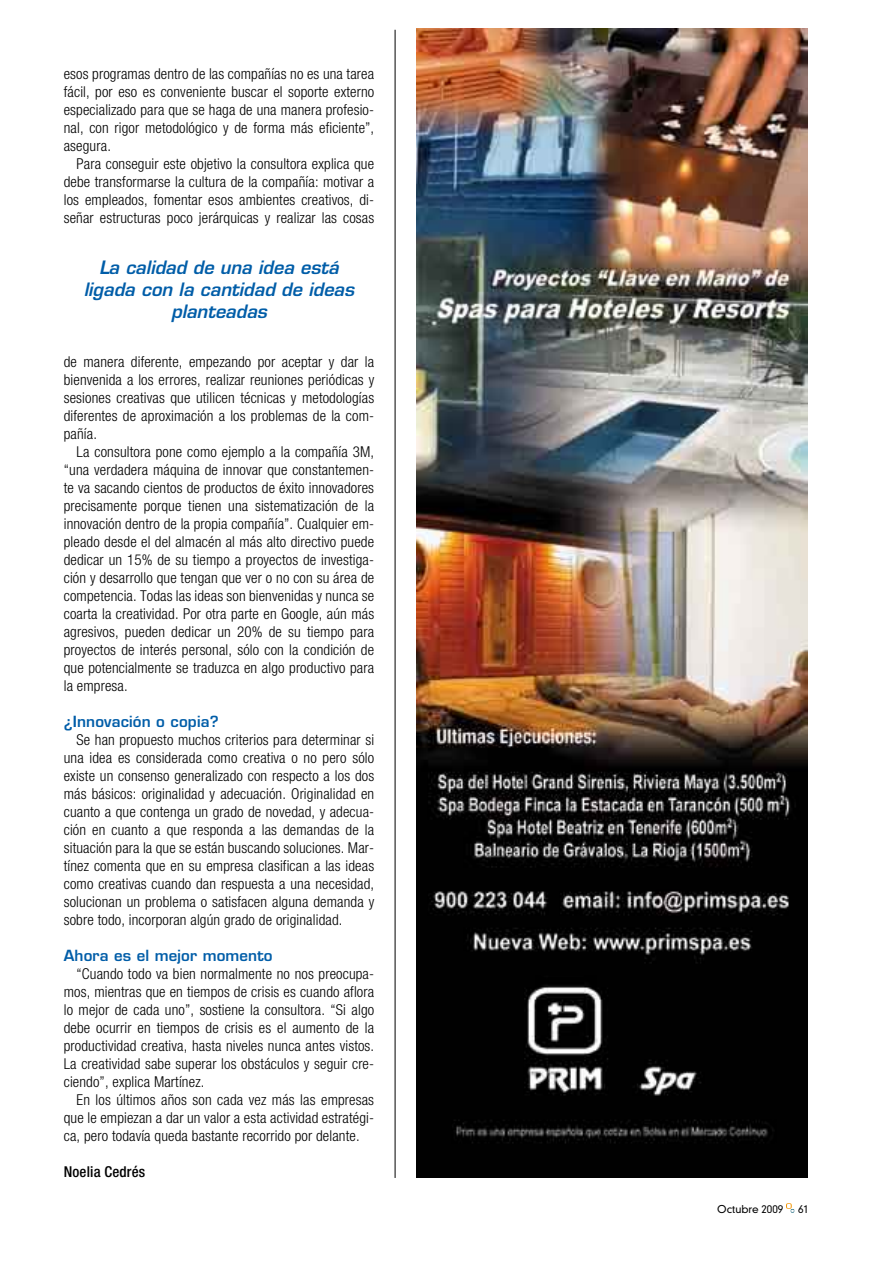
<style>
.page{position:relative;width:893px;height:1263px;background:#fff}
.page>*{position:absolute;margin:0;border:0;box-sizing:border-box;transform-origin:0 0}
.t1{font:italic 600 18px/21.6px "Eurostile LT Std";color:#005da8;text-align:center}
.t2{font:300 condensed 15px/18px "Helvetica Neue LT Std";letter-spacing:.01em;color:#000;text-align:justify}
.t3{font:600 15px "Eurostile LT Std";letter-spacing:.01em;color:#005da8}
.t4{font:500 condensed 15px "Helvetica Neue LT Std";letter-spacing:.01em;color:#000}
.t5{font:300 10.5px "DIN Neuzeit Grotesk Std";color:#000}
</style>
<div class="page">
<svg style="left:786px;top:1203px;width:8px;height:9px"></svg>
<hr style="left:395px;top:30px;width:1px;height:1148px;background:#000">
<img style="left:417px;top:28px;width:391px;height:1150px">
<p class="t2" style="left:64px;top:64px;width:312px">esos programas dentro de las compañías no es una tarea fácil, por eso es conveniente buscar el soporte externo especializado para que se haga de una manera profesio&shy;nal, con rigor metodológico y de forma más eficiente”, asegura.</p>
<p class="t2" style="left:64px;top:154px;width:312px;text-indent:13px">Para conseguir este objetivo la consultora explica que debe transformarse la cultura de la compañía: motivar a los empleados, fomentar esos ambientes creativos, di&shy;señar estructuras poco jerárquicas y realizar las cosas</p>
<p class="t1" style="left:84px;top:257px;width:272px">La calidad de una idea está ligada con la cantidad de ideas planteadas</p>
<p class="t2" style="left:64px;top:352px;width:312px">de manera diferente, empezando por aceptar y dar la bienvenida a los errores, realizar reuniones periódicas y sesiones creativas que utilicen técnicas y metodologías diferentes de aproximación a los problemas de la com&shy;pañía.</p>
<p class="t2" style="left:64px;top:442px;width:312px;text-indent:13px">La consultora pone como ejemplo a la compañía 3M, “una verdadera máquina de innovar que constantemen&shy;te va sacando cientos de productos de éxito innovadores precisamente porque tienen una sistematización de la innovación dentro de la propia compañía”. Cualquier em&shy;pleado desde el del almacén al más alto directivo puede dedicar un 15% de su tiempo a proyectos de investiga&shy;ción y desarrollo que tengan que ver o no con su área de competencia. Todas las ideas son bienvenidas y nunca se coarta la creatividad. Por otra parte en Google, aún más agresivos, pueden dedicar un 20% de su tiempo para proyectos de interés personal, sólo con la condición de que potencialmente se traduzca en algo productivo para la empresa.</p>
<p class="t3" style="left:64px;top:712px;width:156px">¿Innovación o copia?</p>
<p class="t2" style="left:64px;top:730px;width:312px;text-indent:13px">Se han propuesto muchos criterios para determinar si una idea es considerada como creativa o no pero sólo existe un consenso generalizado con respecto a los dos más básicos: originalidad y adecuación. Originalidad en cuanto a que contenga un grado de novedad, y adecua&shy;ción en cuanto a que responda a las demandas de la situación para la que se están buscando soluciones. Mar&shy;tínez comenta que en su empresa clasifican a las ideas como creativas cuando dan respuesta a una necesidad, solucionan un problema o satisfacen alguna demanda y sobre todo, incorporan algún grado de originalidad.</p>
<p class="t3" style="left:64px;top:946px;width:210px">Ahora es el mejor momento</p>
<p class="t2" style="left:64px;top:964px;width:312px;text-indent:13px">“Cuando todo va bien normalmente no nos preocupa&shy;mos, mientras que en tiempos de crisis es cuando aflora lo mejor de cada uno”, sostiene la consultora. “Si algo debe ocurrir en tiempos de crisis es el aumento de la productividad creativa, hasta niveles nunca antes vistos.<br>La creatividad sabe superar los obstáculos y seguir cre&shy;ciendo”, explica Martínez.</p>
<p class="t2" style="left:64px;top:1090px;width:312px;text-indent:13px">En los últimos años son cada vez más las empresas que le empiezan a dar un valor a esta actividad estratégi&shy;ca, pero todavía queda bastante recorrido por delante.</p>
<p class="t4" style="left:64px;top:1162px;width:83px">Noelia Cedrés</p>
<p class="t5" style="left:717px;top:1202px;width:67px">Octubre 2009</p>
<p class="t5" style="left:798px;top:1202px;width:11px">61</p>
</div>
